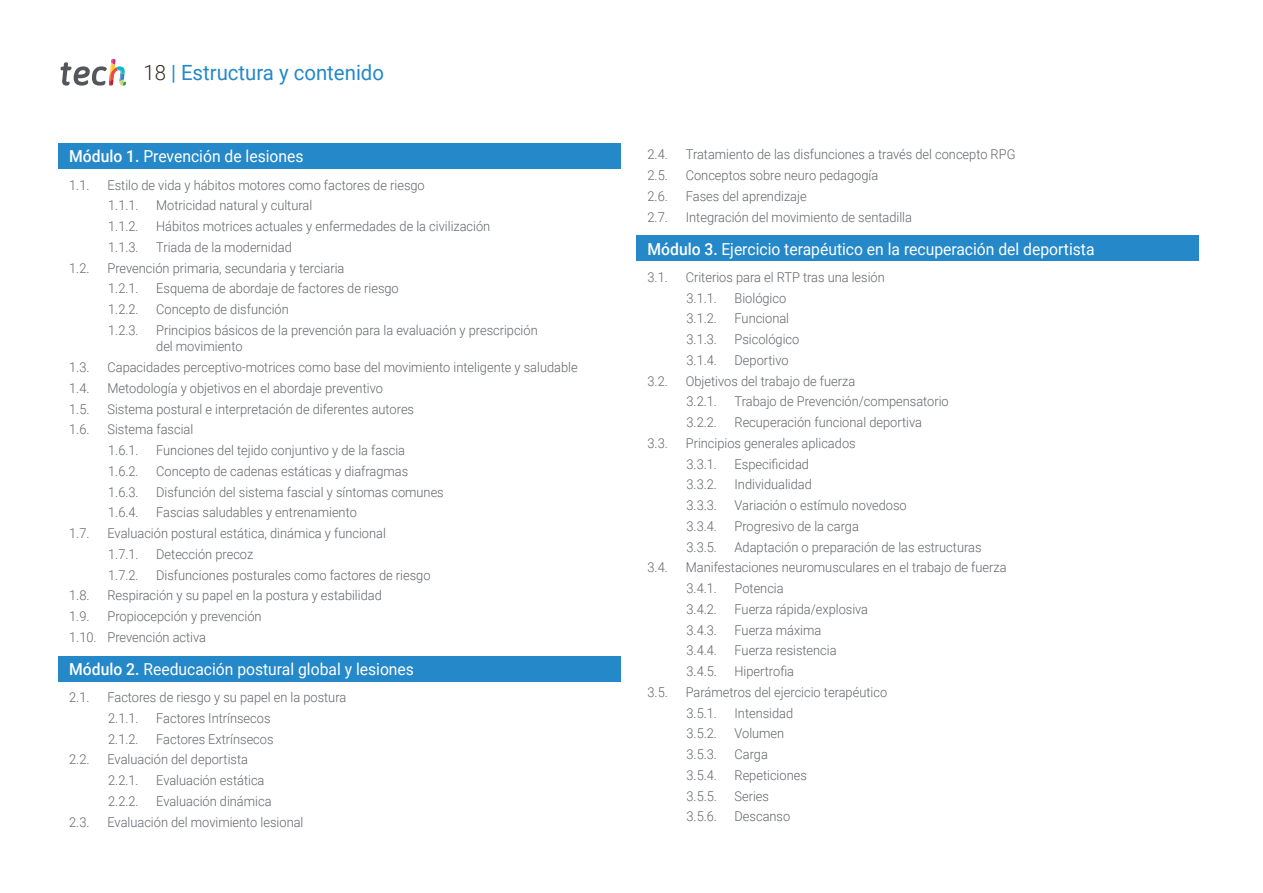
<style>
.page{position:relative;width:1263px;height:893px;background:#fff}
.page>*{position:absolute;margin:0;border:0;box-sizing:border-box;transform-origin:0 0}
.t1{font:21px "Roboto";color:#2488c9}
.t2{font:16.5px "Roboto";color:#fff;scale:.95 1}
.t3{font:300 13.5px/20.7px "Roboto";color:#61646a;scale:.95 1}
.s1{font-weight:300;color:#312e20}
.s2{font-weight:500}
</style>
<div class="page">
<svg style="left:61px;top:59px;width:65px;height:27px"></svg>
<div style="left:58px;top:144px;width:563px;height:25px;background:#2488c9"></div>
<div style="left:58px;top:656px;width:563px;height:25px;background:#2488c9"></div>
<div style="left:636px;top:236px;width:563px;height:25px;background:#2488c9"></div>
<h1 class="t1" style="left:144px;top:57px;width:242px"><span class="s1">18</span> | Estructura y contenido</h1>
<p class="t2" style="left:69px;top:145px;width:248px"><span class="s2">Módulo 1.</span> Prevención de lesiones</p>
<p class="t3" style="left:69px;top:174px;width:23px">1.1.</p>
<p class="t3" style="left:107px;top:174px;width:335px">Estilo de vida y hábitos motores como factores de riesgo<br>1.1.1.</p>
<p class="t3" style="left:156px;top:195px;width:166px">Motricidad natural y cultural</p>
<p class="t3" style="left:108px;top:215px;width:34px">1.1.2.</p>
<p class="t3" style="left:156px;top:215px;width:353px">Hábitos motrices actuales y enfermedades de la civilización</p>
<p class="t3" style="left:108px;top:236px;width:34px">1.1.3.</p>
<p class="t3" style="left:156px;top:236px;width:144px">Triada de la modernidad</p>
<p class="t3" style="left:69px;top:257px;width:23px">1.2.</p>
<p class="t3" style="left:107px;top:257px;width:251px">Prevención primaria, secundaria y terciaria<br>1.2.1.</p>
<p class="t3" style="left:156px;top:278px;width:257px">Esquema de abordaje de factores de riesgo</p>
<p class="t3" style="left:108px;top:298px;width:34px">1.2.2.</p>
<p class="t3" style="left:156px;top:298px;width:141px">Concepto de disfunción</p>
<p class="t3" style="left:108px;top:319px;width:34px">1.2.3.</p>
<p class="t3" style="left:156px;top:321px;width:403px;line-height:16.5px">Principios básicos de la prevención para la evaluación y prescripción del movimiento</p>
<p class="t3" style="left:69px;top:356px;width:23px">1.3.</p>
<p class="t3" style="left:107px;top:356px;width:496px">Capacidades perceptivo-motrices como base del movimiento inteligente y saludable</p>
<p class="t3" style="left:69px;top:377px;width:23px">1.4.</p>
<p class="t3" style="left:107px;top:377px;width:291px">Metodología y objetivos en el abordaje preventivo</p>
<p class="t3" style="left:69px;top:398px;width:23px">1.5.</p>
<p class="t3" style="left:107px;top:398px;width:324px">Sistema postural e interpretación de diferentes autores</p>
<p class="t3" style="left:69px;top:419px;width:23px">1.6.</p>
<p class="t3" style="left:107px;top:419px;width:92px">Sistema fascial<br>1.6.1.</p>
<p class="t3" style="left:156px;top:439px;width:264px">Funciones del tejido conjuntivo y de la fascia</p>
<p class="t3" style="left:108px;top:460px;width:34px">1.6.2.</p>
<p class="t3" style="left:156px;top:460px;width:267px">Concepto de cadenas estáticas y diafragmas</p>
<p class="t3" style="left:108px;top:481px;width:34px">1.6.3.</p>
<p class="t3" style="left:156px;top:481px;width:304px">Disfunción del sistema fascial y síntomas comunes</p>
<p class="t3" style="left:108px;top:502px;width:34px">1.6.4.</p>
<p class="t3" style="left:156px;top:502px;width:213px">Fascias saludables y entrenamiento</p>
<p class="t3" style="left:69px;top:522px;width:23px">1.7.</p>
<p class="t3" style="left:107px;top:522px;width:295px">Evaluación postural estática, dinámica y funcional<br>1.7.1.</p>
<p class="t3" style="left:156px;top:543px;width:104px">Detección precoz</p>
<p class="t3" style="left:108px;top:564px;width:34px">1.7.2.</p>
<p class="t3" style="left:156px;top:564px;width:290px">Disfunciones posturales como factores de riesgo</p>
<p class="t3" style="left:69px;top:585px;width:23px">1.8.</p>
<p class="t3" style="left:107px;top:585px;width:290px">Respiración y su papel en la postura y estabilidad</p>
<p class="t3" style="left:69px;top:605px;width:23px">1.9.</p>
<p class="t3" style="left:69px;top:605px;width:204px;text-indent:38px">Propiocepción y prevención<br>1.10. Prevención activa</p>
<p class="t2" style="left:69px;top:658px;width:364px"><span class="s2">Módulo 2.</span> Reeducación postural global y lesiones</p>
<p class="t3" style="left:69px;top:686px;width:23px">2.1.</p>
<p class="t3" style="left:107px;top:686px;width:253px">Factores de riesgo y su papel en la postura<br>2.1.1.</p>
<p class="t3" style="left:156px;top:707px;width:122px">Factores Intrínsecos</p>
<p class="t3" style="left:108px;top:728px;width:34px">2.1.2.</p>
<p class="t3" style="left:156px;top:728px;width:125px">Factores Extrínsecos</p>
<p class="t3" style="left:69px;top:749px;width:23px">2.2.</p>
<p class="t3" style="left:107px;top:749px;width:149px">Evaluación del deportista<br>2.2.1.</p>
<p class="t3" style="left:156px;top:769px;width:115px">Evaluación estática</p>
<p class="t3" style="left:108px;top:790px;width:34px">2.2.2.</p>
<p class="t3" style="left:156px;top:790px;width:123px">Evaluación dinámica</p>
<p class="t3" style="left:69px;top:811px;width:23px">2.3.</p>
<p class="t3" style="left:107px;top:811px;width:208px">Evaluación del movimiento lesional</p>
<p class="t3" style="left:647px;top:144px;width:23px">2.4.</p>
<p class="t3" style="left:686px;top:144px;width:348px">Tratamiento de las disfunciones a través del concepto RPG</p>
<p class="t3" style="left:647px;top:164px;width:23px">2.5.</p>
<p class="t3" style="left:686px;top:164px;width:204px">Conceptos sobre neuro pedagogía</p>
<p class="t3" style="left:647px;top:185px;width:23px">2.6.</p>
<p class="t3" style="left:686px;top:185px;width:129px">Fases del aprendizaje</p>
<p class="t3" style="left:647px;top:206px;width:23px">2.7.</p>
<p class="t3" style="left:686px;top:206px;width:240px">Integración del movimiento de sentadilla</p>
<p class="t2" style="left:647px;top:237px;width:472px"><span class="s2">Módulo 3.</span> Ejercicio terapéutico en la recuperación del deportista</p>
<p class="t3" style="left:647px;top:266px;width:23px">3.1.</p>
<p class="t3" style="left:686px;top:266px;width:211px">Criterios para el RTP tras una lesión<br>3.1.1.</p>
<p class="t3" style="left:734px;top:287px;width:56px">Biológico</p>
<p class="t3" style="left:686px;top:308px;width:34px">3.1.2.</p>
<p class="t3" style="left:734px;top:308px;width:59px">Funcional</p>
<p class="t3" style="left:686px;top:328px;width:34px">3.1.3.</p>
<p class="t3" style="left:734px;top:328px;width:70px">Psicológico</p>
<p class="t3" style="left:686px;top:349px;width:34px">3.1.4.</p>
<p class="t3" style="left:734px;top:349px;width:59px">Deportivo</p>
<p class="t3" style="left:647px;top:370px;width:23px">3.2.</p>
<p class="t3" style="left:686px;top:370px;width:180px">Objetivos del trabajo de fuerza<br>3.2.1.</p>
<p class="t3" style="left:734px;top:391px;width:227px">Trabajo de Prevención/compensatorio</p>
<p class="t3" style="left:686px;top:411px;width:34px">3.2.2.</p>
<p class="t3" style="left:734px;top:411px;width:199px">Recuperación funcional deportiva</p>
<p class="t3" style="left:647px;top:432px;width:23px">3.3.</p>
<p class="t3" style="left:686px;top:432px;width:180px">Principios generales aplicados<br>3.3.1.</p>
<p class="t3" style="left:734px;top:453px;width:80px">Especificidad</p>
<p class="t3" style="left:686px;top:474px;width:34px">3.3.2.</p>
<p class="t3" style="left:734px;top:474px;width:83px">Individualidad</p>
<p class="t3" style="left:686px;top:494px;width:34px">3.3.3.</p>
<p class="t3" style="left:734px;top:494px;width:183px">Variación o estímulo novedoso</p>
<p class="t3" style="left:686px;top:515px;width:34px">3.3.4.</p>
<p class="t3" style="left:734px;top:515px;width:132px">Progresivo de la carga</p>
<p class="t3" style="left:686px;top:536px;width:34px">3.3.5.</p>
<p class="t3" style="left:734px;top:536px;width:261px">Adaptación o preparación de las estructuras</p>
<p class="t3" style="left:647px;top:557px;width:23px">3.4.</p>
<p class="t3" style="left:686px;top:557px;width:339px">Manifestaciones neuromusculares en el trabajo de fuerza<br>3.4.1.</p>
<p class="t3" style="left:734px;top:577px;width:53px">Potencia</p>
<p class="t3" style="left:686px;top:598px;width:34px">3.4.2.</p>
<p class="t3" style="left:734px;top:598px;width:142px">Fuerza rápida/explosiva</p>
<p class="t3" style="left:686px;top:619px;width:34px">3.4.3.</p>
<p class="t3" style="left:734px;top:619px;width:93px">Fuerza máxima</p>
<p class="t3" style="left:686px;top:640px;width:34px">3.4.4.</p>
<p class="t3" style="left:734px;top:640px;width:109px">Fuerza resistencia</p>
<p class="t3" style="left:686px;top:660px;width:34px">3.4.5.</p>
<p class="t3" style="left:734px;top:660px;width:64px">Hipertrofia</p>
<p class="t3" style="left:647px;top:681px;width:23px">3.5.</p>
<p class="t3" style="left:686px;top:681px;width:213px">Parámetros del ejercicio terapéutico<br>3.5.1.</p>
<p class="t3" style="left:734px;top:702px;width:63px">Intensidad</p>
<p class="t3" style="left:686px;top:723px;width:34px">3.5.2.</p>
<p class="t3" style="left:734px;top:723px;width:54px">Volumen</p>
<p class="t3" style="left:686px;top:743px;width:34px">3.5.3.</p>
<p class="t3" style="left:734px;top:743px;width:37px">Carga</p>
<p class="t3" style="left:686px;top:764px;width:34px">3.5.4.</p>
<p class="t3" style="left:734px;top:764px;width:78px">Repeticiones</p>
<p class="t3" style="left:686px;top:785px;width:34px">3.5.5.</p>
<p class="t3" style="left:734px;top:785px;width:38px">Series</p>
<p class="t3" style="left:686px;top:806px;width:34px">3.5.6.</p>
<p class="t3" style="left:734px;top:806px;width:60px">Descanso</p>
</div>
